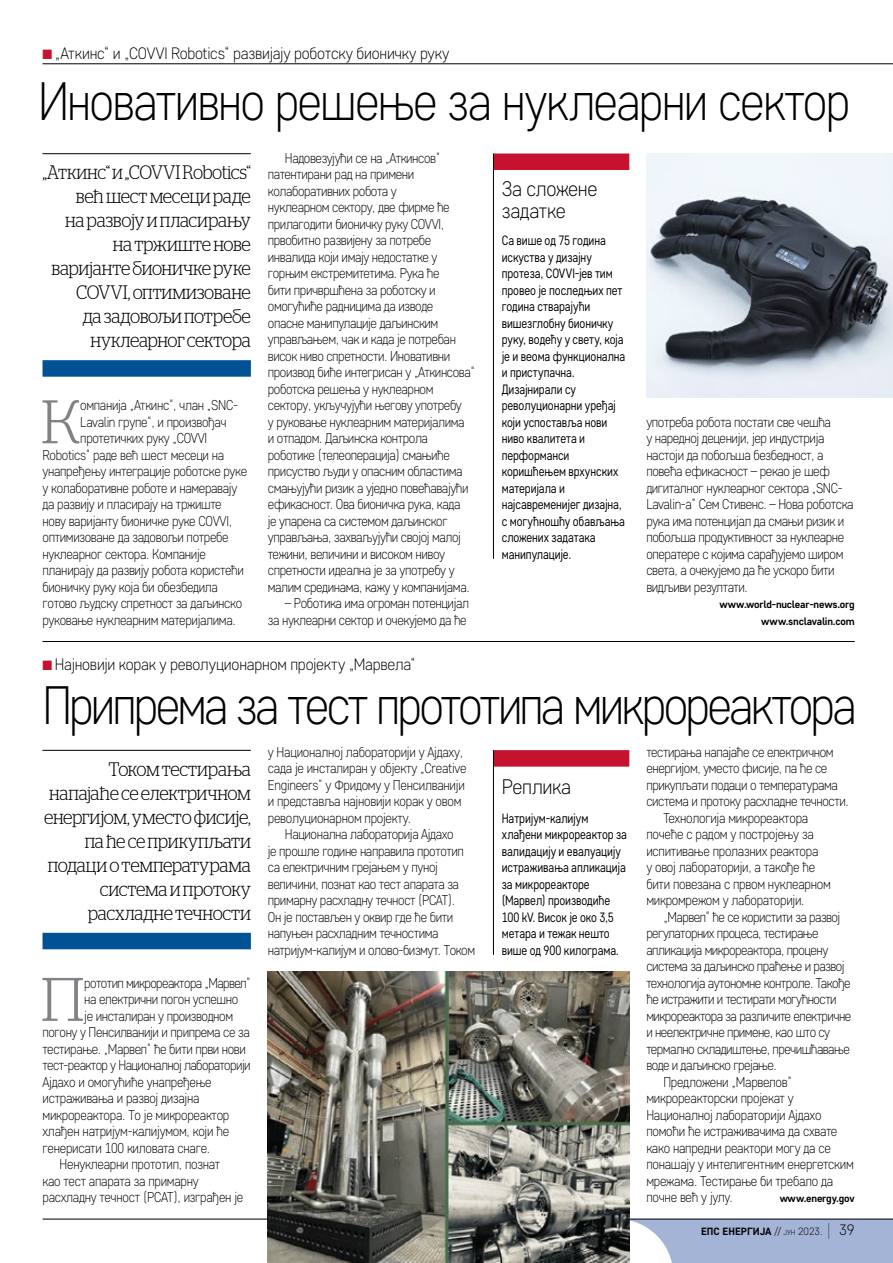
<style>
.page{position:relative;width:893px;height:1263px;background:#fff}
.page>*{position:absolute;margin:0;border:0;box-sizing:border-box;transform-origin:0 0}
.t1{font:300 61.35px "Stag LC";color:#808285}
.t2{font:300 54px "Core Sans D25";letter-spacing:-.045em;color:#000;scale:.9 1}
.t3{font:300 21px/22.5px "Core Sans D25";letter-spacing:-.02em;color:#000;scale:.95 1}
.t4{font:300 19.5px/24px "Stag LC";letter-spacing:-.015em;color:#000;text-align:right;scale:.9 1}
.t5{font:300 16.5px "Core Sans D25";letter-spacing:-.015em;color:#000;scale:.95 1}
.t6{font:300 14.25px/16.5px "Core Sans D25";letter-spacing:-.03em;color:#000;scale:.9 1}
.t7{font:13.5px/16.5px "Core Sans D35";letter-spacing:-.01em;color:#000;scale:.85 1}
.t8{font:700 10.5px/16.5px "Core Sans D55";letter-spacing:-.02em;color:#000;text-align:right}
.t9{font:700 10.5px "Core Sans D55";color:#000}
.s1{color:#c4122f}
.s2{font-family:"Core Sans D25";font-weight:300}
.s3{font-family:"Core Sans D25";font-weight:300;font-size:7.35px}
.s4{font-family:"Core Sans D15";font-weight:100;font-size:18px}
.s5{font-family:"Core Sans D25";font-weight:300;font-size:15px}
</style>
<div class="page">
<svg style="left:629px;top:1220px;width:264px;height:43px;background:#adbbd9"></svg>
<hr style="left:43px;top:64px;width:850px;height:1px;background:#000">
<hr style="left:43px;top:1219px;width:850px;height:1px;background:#000">
<div style="left:493px;top:153px;width:136px;height:17px;background:#c4122f"></div>
<hr style="left:493px;top:153px;width:1px;height:406px;background:#000">
<div style="left:493px;top:750px;width:136px;height:17px;background:#c4122f"></div>
<hr style="left:493px;top:750px;width:1px;height:205px;background:#000">
<hr style="left:43px;top:153px;width:208px;height:1px;background:#000">
<div style="left:43px;top:360px;width:208px;height:17px;background:#005295"></div>
<hr style="left:43px;top:750px;width:208px;height:1px;background:#000">
<div style="left:43px;top:933px;width:208px;height:16px;background:#005295"></div>
<hr style="left:43px;top:641px;width:812px;height:1px;background:#000">
<img style="left:646px;top:153px;width:247px;height:245px">
<img style="left:268px;top:971px;width:361px;height:292px">
<p class="t5" style="left:43px;top:43px;width:430px"><span class="s1">■</span> „Аткинс“ и „COVVI Robotics“ развијају роботску бионичку руку</p>
<h2 class="t2" style="left:38px;top:66px;width:904px">Иновативно решење за нуклеарни сектор</h2>
<h3 class="t4" style="left:43px;top:159px;width:233px">„Аткинс“ и „COVVI Robotics“ већ шест месеци раде<br>на развоју и пласирању на тржиште нове варијанте бионичке руке<br>COVVI, оптимизоване<br>да задовољи потребе нуклеарног сектора</h3>
<h1 class="t1" style="left:41px;top:377px;width:41px">К</h1>
<p class="t6" style="left:80px;top:397px;width:177px">омпанија „Аткинс“, члан „SNC-</p>
<p class="t6" style="left:80px;top:413px;width:164px">Lavalin групе“, и произвођач</p>
<p class="t6" style="left:80px;top:430px;width:143px">протетичких руку „COVVI</p>
<p class="t6" style="left:43px;top:446px;width:203px">Robotics“ раде већ шест месеци на</p>
<p class="t6" style="left:43px;top:463px;width:229px">унапређењу интеграције роботске руке</p>
<p class="t6" style="left:43px;top:479px;width:218px">у колаборативне роботе и намеравају</p>
<p class="t6" style="left:43px;top:496px;width:201px">да развију и пласирају на тржиште</p>
<p class="t6" style="left:43px;top:512px;width:212px">нову варијанту бионичке руке COVVI,</p>
<p class="t6" style="left:43px;top:529px;width:208px">оптимизоване да задовољи потребе</p>
<p class="t6" style="left:43px;top:545px;width:183px">нуклеарног сектора. Компаније</p>
<p class="t6" style="left:43px;top:562px;width:225px">планирају да развију робота користећи</p>
<p class="t6" style="left:43px;top:578px;width:196px">бионичку руку која би обезбедила</p>
<p class="t6" style="left:43px;top:595px;width:223px">готово људску спретност за даљинско</p>
<p class="t6" style="left:43px;top:611px;width:216px">руковање нуклеарним материјалима.</p>
<p class="t6" style="left:268px;top:149px;width:232px;text-indent:17px">Надовезујући се на „Аткинсов“ патентирани рад на примени колаборативних робота у<br>нуклеарном сектору, две фирме ће прилагодити бионичку руку COVVI, првобитно развијену за потребе инвалида који имају недостатке у горњим екстремитетима. Рука ће<br>бити причвршћена за роботску и омогућиће радницима да изводе<br>опасне манипулације даљинским управљањем, чак и када је потребан висок ниво спретности. Иновативни производ биће интегрисан у „Аткинсова“ роботска решења у нуклеарном сектору, укључујући његову употребу<br>у руковање нуклеарним материјалима<br>и отпадом. Даљинска контрола роботике (телеоперација) смањиће присуство људи у опасним областима смањујући ризик а уједно повећавајући ефикасност. Ова бионичка рука, када<br>је упарена са системом даљинског управљања, захваљујући својој малој тежини, величини и високом нивоу спретности идеална је за употребу у малим срединама, кажу у компанијама.</p>
<p class="t6" style="left:268px;top:595px;width:225px;text-align:right">– Роботика има огроман потенцијал<br>за нуклеарни сектор и очекујемо да ће</p>
<h3 class="t3" style="left:502px;top:176px;width:102px">За сложене задатке</h3>
<p class="t7" style="left:502px;top:232px;width:147px">Са више од 75 година искуства у дизајну протеза, COVVI-јев тим провео је последњих пет година стварајући вишезглобну бионичку руку, водећу у свету, која је и веома функционална и приступачна.<br>Дизајнирали су револуционарни уређај који успоставља нови ниво квалитета и перформанси коришћењем врхунских материјала и најсавременијег дизајна, с могућношћу обављања сложених задатака манипулације.</p>
<p class="t6" style="left:646px;top:413px;width:232px">употреба робота постати све чешћа<br>у наредној деценији, јер индустрија настоји да побољша безбедност, а повећа ефикасност – рекао је шеф дигиталног нуклеарног сектора „SNC-Lavalin-а“ Сем Стивенс. – Нова роботска рука има потенцијал да смањи ризик и побољша продуктивност за нуклеарне оператере с којима сарађујемо широм света, а очекујемо да ће ускоро бити видљиви резултати.</p>
<p class="t8" style="left:719px;top:596px;width:137px">www.world-nuclear-news.org www.snclavalin.com</p>
<p class="t5" style="left:43px;top:653px;width:394px"><span class="s1">■</span> Најновији корак у револуционарном пројекту „Марвела“</p>
<h2 class="t2" style="left:43px;top:670px;width:906px">Припрема за тест прототипа микрореактора</h2>
<h3 class="t4" style="left:44px;top:755px;width:231px">Током тестирања напајаће се електричном енергијом, уместо фисије, па ће се прикупљати подаци о температурама система и протоку расхладне течности</h3>
<h1 class="t1" style="left:41px;top:954px;width:45px">П</h1>
<p class="t6" style="left:84px;top:974px;width:187px">рототип микрореактора „Марвел“</p>
<p class="t6" style="left:84px;top:991px;width:172px">на електрични погон успешно</p>
<p class="t6" style="left:84px;top:1007px;width:167px">је инсталиран у производном</p>
<p class="t6" style="left:43px;top:1024px;width:232px">погону у Пенсилванији и припрема се за</p>
<p class="t6" style="left:43px;top:1040px;width:227px">тестирање. „Марвел“ ће бити први нови</p>
<p class="t6" style="left:43px;top:1057px;width:233px">тест-реактор у Националној лабораторији</p>
<p class="t6" style="left:43px;top:1073px;width:190px">Ајдахо и омогућиће унапређење</p>
<p class="t6" style="left:43px;top:1090px;width:176px">истраживања и развој дизајна</p>
<p class="t6" style="left:43px;top:1106px;width:209px">микрореактора. То је микрореактор</p>
<p class="t6" style="left:43px;top:1123px;width:209px">хлађен натријум-калијумом, који ће</p>
<p class="t6" style="left:43px;top:1139px;width:188px">генерисати 100 киловата снаге.</p>
<p class="t6" style="left:60px;top:1156px;width:180px">Ненуклеарни прототип, познат</p>
<p class="t6" style="left:43px;top:1172px;width:175px">као тест апарата за примарну</p>
<p class="t6" style="left:43px;top:1189px;width:225px">расхладну течност (PCAT), изграђен је</p>
<p class="t6" style="left:268px;top:743px;width:222px">у Националној лабораторији у Ајдаху, сада је инсталиран у објекту „Creative Engineers“ у Фридому у Пенсилванији и представља најновији корак у овом револуционарном пројекту.</p>
<p class="t6" style="left:268px;top:826px;width:232px;text-indent:17px">Национална лабораторија Ајдахо<br>је прошле године направила прототип са електричним грејањем у пуној величини, познат као тест апарата за примарну расхладну течност (PCAT).<br>Он је постављен у оквир где ће бити напуњен расхладним течностима натријум-калијум и олово-бизмут. Током</p>
<h3 class="t3" style="left:502px;top:775px;width:74px">Реплика</h3>
<p class="t7" style="left:502px;top:809px;width:149px">Натријум-калијум хлађени микрореактор за валидацију и евалуацију истраживања апликација за микрореакторе (Марвел) производиће<br>100 kV. Висок је око 3,5 метара и тежак нешто више од 900 килограма.</p>
<p class="t6" style="left:646px;top:743px;width:210px">тестирања напајаће се електричном</p>
<p class="t6" style="left:646px;top:760px;width:203px">енергијом, уместо фисије, па ће се</p>
<p class="t6" style="left:646px;top:776px;width:214px">прикупљати подаци о температурама</p>
<p class="t6" style="left:646px;top:793px;width:227px">система и протоку расхладне течности.</p>
<p class="t6" style="left:663px;top:809px;width:163px">Технологија микрореактора</p>
<p class="t6" style="left:646px;top:826px;width:188px">почеће с радом у постројењу за</p>
<p class="t6" style="left:646px;top:842px;width:193px">испитивање пролазних реактора</p>
<p class="t6" style="left:646px;top:859px;width:189px">у овој лабораторији, а такође ће</p>
<p class="t6" style="left:646px;top:875px;width:206px">бити повезана с првом нуклеарном</p>
<p class="t6" style="left:646px;top:892px;width:177px">микромрежом у лабораторији.</p>
<p class="t6" style="left:663px;top:908px;width:198px">„Марвел“ ће се користити за развој</p>
<p class="t6" style="left:646px;top:925px;width:193px">регулаторних процеса, тестирање</p>
<p class="t6" style="left:646px;top:941px;width:204px">апликација микрореактора, процену</p>
<p class="t6" style="left:646px;top:958px;width:222px">система за даљинско праћење и развој</p>
<p class="t6" style="left:646px;top:974px;width:229px">технологија аутономне контроле. Такође</p>
<p class="t6" style="left:646px;top:991px;width:213px">ће истражити и тестирати могућности</p>
<p class="t6" style="left:646px;top:1007px;width:229px">микрореактора за различите електричне</p>
<p class="t6" style="left:646px;top:1024px;width:206px">и неелектричне примене, као што су</p>
<p class="t6" style="left:646px;top:1040px;width:228px">термално складиштење, пречишћавање</p>
<p class="t6" style="left:646px;top:1057px;width:146px">воде и даљинско грејање.</p>
<p class="t6" style="left:663px;top:1073px;width:144px">Предложени „Марвелов“</p>
<p class="t6" style="left:646px;top:1090px;width:165px">микрореакторски пројекат у</p>
<p class="t6" style="left:646px;top:1106px;width:196px">Националној лабораторији Ајдахо</p>
<p class="t6" style="left:646px;top:1123px;width:214px">помоћи ће истраживачима да схвате</p>
<p class="t6" style="left:646px;top:1139px;width:207px">како напредни реактори могу да се</p>
<p class="t6" style="left:646px;top:1156px;width:232px">понашају у интелигентним енергетским</p>
<p class="t6" style="left:646px;top:1172px;width:209px">мрежама. Тестирање би требало да</p>
<p class="t6" style="left:646px;top:1189px;width:98px">почне већ у јулу.</p>
<p class="t8" style="left:780px;top:1190px;width:77px">www.energy.gov</p>
<p class="t9" style="left:701px;top:1225px;width:155px">ЕПС ЕНЕРГИЈА <span class="s2">//</span> <span class="s3">јун</span> <span class="s2">2023.</span> <span class="s4">|</span> <span class="s5">39</span></p>
</div>
